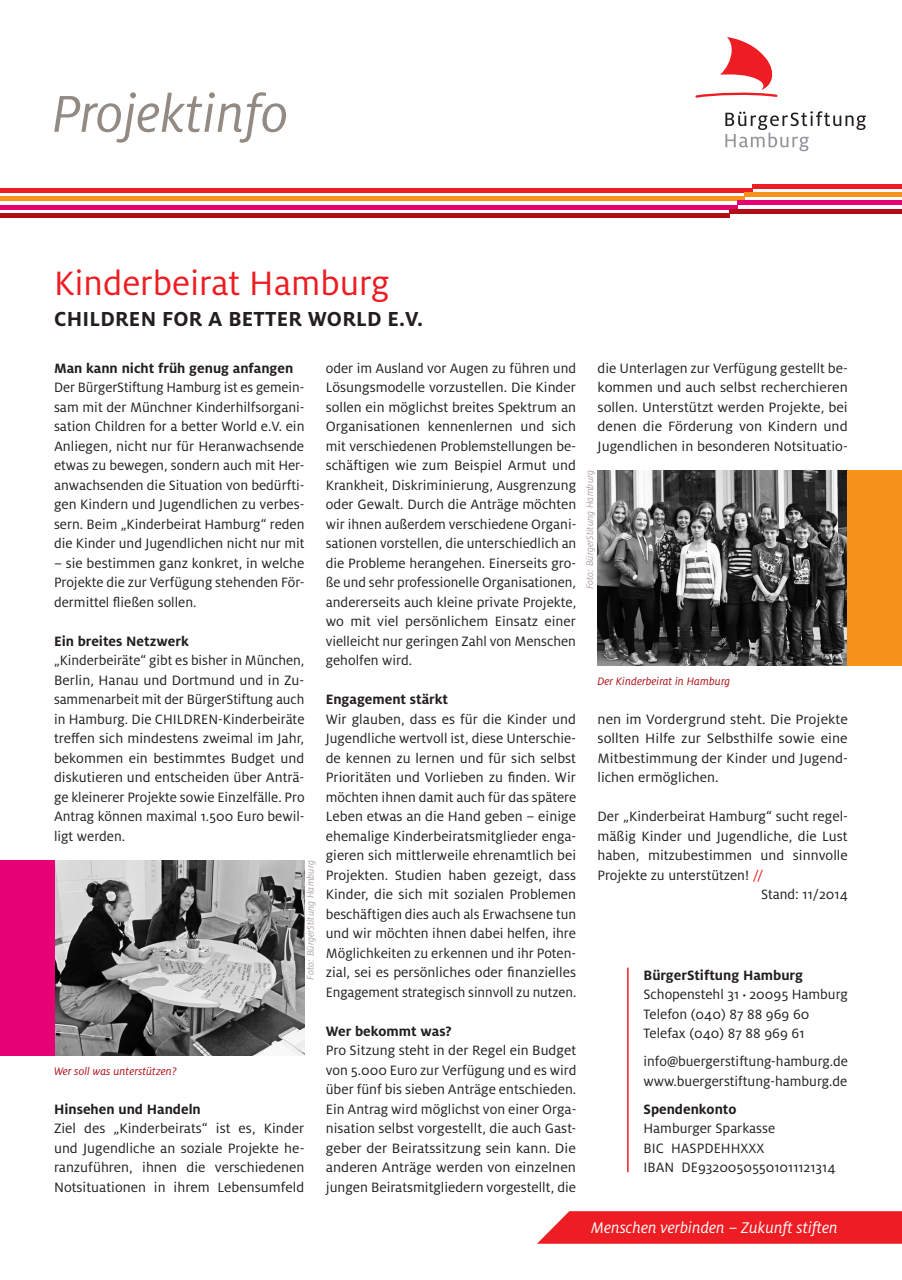
<style>
.page{position:relative;width:902px;height:1280px;background:#fff}
.page>*{position:absolute;margin:0;border:0;box-sizing:border-box;transform-origin:0 0}
.t1{font:italic 57.45px "Milo OT";color:#938a84}
.t2{font:37.5px "Milo OT";color:#ee1d23}
.t3{font:700 22.5px "Milo OT";letter-spacing:.01em;color:#231f20}
.t4{font:italic 17.1px "Milo OT";color:#fff}
.t5{font:15px/19.5px "Milo OT";color:#231f20;text-align:justify}
.t6{font:15px/19.5px "Milo OT";color:#231f20;text-align:justify;scale:1.04 1}
.t7{font:700 15px "Milo OT";color:#231f20}
.t8{font:italic 12px "Milo OT";letter-spacing:.005em;color:#b00d15}
.t9{font:italic 10.5px "Milo OT";letter-spacing:.005em;color:#ada5a3}
.s1{color:#ee1d23}
.s2{font-weight:700}
.s3{font-size:9px}
</style>
<div class="page">
<hr style="left:0;top:188px;width:752px;height:4px;background:#ee1d23">
<hr style="left:0;top:197px;width:744px;height:4px;background:#f7931d">
<hr style="left:0;top:205px;width:737px;height:4px;background:#e60275">
<div style="left:0;top:213px;width:729px;height:5px;background:#b00d15"></div>
<hr style="left:752px;top:184px;width:149px;height:4px;background:#ee1d23">
<div style="left:744px;top:192px;width:157px;height:5px;background:#f7931d"></div>
<hr style="left:737px;top:201px;width:164px;height:4px;background:#e60275">
<hr style="left:729px;top:209px;width:172px;height:4px;background:#b00d15">
<svg style="left:725px;top:111px;width:140px;height:40px"></svg>
<svg style="left:695px;top:37px;width:82px;height:61px"></svg>
<hr style="left:627px;top:967px;width:1px;height:205px;background:#ee1d23">
<img style="left:54px;top:860px;width:250px;height:195px">
<div style="left:0;top:860px;width:54px;height:195px;background:#e60275"></div>
<img style="left:597px;top:470px;width:250px;height:195px">
<div style="left:847px;top:470px;width:54px;height:195px;background:#f7931d"></div>
<svg style="left:537px;top:1211px;width:364px;height:33px;background:#ef2f34"></svg>
<div style="left:591px;top:1219px;width:247px;height:14px;background:#ee1d23"></div>
<h1 class="t1" style="left:52px;top:80px;width:238px">Projektinfo</h1>
<h2 class="t2" style="left:54px;top:261px;width:337px">Kinderbeirat Hamburg</h2>
<h3 class="t3" style="left:54px;top:306px;width:370px">Ch ildren for a better World e.V.</h3>
<p class="t7" style="left:54px;top:359px;width:241px">Man kann nicht früh genug anfangen</p>
<p class="t5" style="left:54px;top:377px;width:252px">Der BürgerStiftung Hamburg ist es gemein&shy;sam mit der Münchner Kinderhilfsorgani&shy;sation Children for a better World e.V. ein Anliegen, nicht nur für Heranwachsende etwas zu bewegen, sondern auch mit Her&shy;anwachsenden die Situation von bedürfti&shy;gen Kindern und Jugendlichen zu verbes&shy;sern. Beim „Kinderbeirat Hamburg“ reden die Kinder und Jugendlichen nicht nur mit</p>
<p class="t5" style="left:54px;top:553px;width:252px">– sie bestimmen ganz konkret, in welche Projekte die zur Verfügung stehenden För&shy;dermittel fließen sollen.</p>
<p class="t7" style="left:54px;top:632px;width:136px">Ein breites Netzwerk</p>
<p class="t5" style="left:54px;top:650px;width:252px">„Kinderbeiräte“ gibt es bisher in München, Berlin, Hanau und Dortmund und in Zu&shy;sammenarbeit mit der BürgerStiftung auch in Hamburg. Die CHILDREN-Kinderbeiräte treffen sich mindestens zweimal im Jahr, bekommen ein bestimmtes Budget und diskutieren und entscheiden über Anträ&shy;ge kleinerer Projekte sowie Einzelfälle. Pro Antrag können maximal 1.500 Euro bewil&shy;ligt werden.</p>
<p class="t8" style="left:54px;top:1064px;width:124px">Wer soll was unterstützen?</p>
<p class="t9" style="left:304px;top:979px;width:121px;rotate:-90deg">Foto: BürgerStitung Hamburg</p>
<p class="t7" style="left:54px;top:1100px;width:148px">Hinsehen und Handeln</p>
<p class="t5" style="left:54px;top:1118px;width:252px">Ziel des „Kinderbeirats“ ist es, Kinder und Jugendliche an soziale Projekte he&shy;ranzuführen, ihnen die verschiedenen Notsituationen in ihrem Lebensumfeld</p>
<p class="t5" style="left:326px;top:358px;width:252px">oder im Ausland vor Augen zu führen und Lösungsmodelle vorzustellen. Die Kinder sollen ein möglichst breites Spektrum an Organisationen kennenlernen und sich mit verschiedenen Problemstellungen be&shy;schäftigen wie zum Beispiel Armut und Krankheit, Diskriminierung, Ausgrenzung oder Gewalt. Durch die Anträge möchten wir ihnen außerdem verschiedene Organi&shy;sationen vorstellen, die unterschiedlich an die Probleme herangehen. Einerseits gro&shy;ße und sehr professionelle Organisationen, andererseits auch kleine private Projekte, wo mit viel persönlichem Einsatz einer vielleicht nur geringen Zahl von Menschen geholfen wird.</p>
<p class="t7" style="left:326px;top:691px;width:124px">Engagement stärkt</p>
<p class="t5" style="left:326px;top:709px;width:252px">Wir glauben, dass es für die Kinder und Jugendliche wertvoll ist, diese Unterschie&shy;de kennen zu lernen und für sich selbst Prioritäten und Vorlieben zu finden. Wir möchten ihnen damit auch für das spätere Leben etwas an die Hand geben – einige ehemalige Kinderbeiratsmitglieder enga&shy;gieren sich mittlerweile ehrenamtlich bei Projekten. Studien haben gezeigt, dass Kinder, die sich mit sozialen Problemen beschäftigen dies auch als Erwachsene tun und wir möchten ihnen dabei helfen, ihre Möglichkeiten zu erkennen und ihr Poten&shy;zial, sei es persönliches oder finanzielles Engagement strategisch sinnvoll zu nutzen.</p>
<p class="t7" style="left:326px;top:1022px;width:127px">Wer bekommt was?</p>
<p class="t5" style="left:326px;top:1040px;width:252px">Pro Sitzung steht in der Regel ein Budget von 5.000 Euro zur Verfügung und es wird über fünf bis sieben Anträge entschieden.<br>Ein Antrag wird möglichst von einer Orga&shy;nisation selbst vorgestellt, die auch Gast&shy;geber der Beiratssitzung sein kann. Die anderen Anträge werden von einzelnen jungen Beiratsmitgliedern vorgestellt, die</p>
<p class="t5" style="left:597px;top:358px;width:252px">die Unterlagen zur Verfügung gestellt be&shy;kommen und auch selbst recherchieren sollen. Unterstützt werden Projekte, bei denen die Förderung von Kindern und Jugendlichen in besonderen Notsituatio-</p>
<p class="t9" style="left:583px;top:589px;width:121px;rotate:-90deg">Foto: BürgerStitung Hamburg</p>
<p class="t8" style="left:597px;top:674px;width:134px">Der Kinderbeirat in Hamburg</p>
<p class="t6" style="left:597px;top:709px;width:242px">nen im Vordergrund steht. Die Projekte sollten Hilfe zur Selbsthilfe sowie eine Mitbestimmung der Kinder und Jugend&shy;lichen ermöglichen.</p>
<p class="t5" style="left:597px;top:806px;width:252px">Der „Kinderbeirat Hamburg“ sucht regel-</p>
<p class="t5" style="left:597px;top:826px;width:252px">mäßig Kinder und Jugendliche, die Lust</p>
<p class="t5" style="left:597px;top:845px;width:252px">haben, mitzubestimmen und sinnvolle</p>
<p class="t5" style="left:597px;top:865px;width:167px">Projekte zu unterstützen! <span class="s1">//</span></p>
<p class="t5" style="left:761px;top:884px;width:88px">Stand: 11/2014</p>
<p class="t5" style="left:643px;top:965px;width:206px;text-align:left"><span class="s2">BürgerStiftung Hamburg<br></span>Schopenstehl 31 <span class="s3">•</span> 20095 Hamburg<br>Telefon (040) 87 88 969 60<br>Telefax (040) 87 88 969 61</p>
<p class="t5" style="left:643px;top:1051px;width:206px">info@buergerstiftung-hamburg.de www.buergerstiftung-hamburg.de</p>
<p class="t7" style="left:643px;top:1100px;width:94px">Spendenkonto</p>
<p class="t5" style="left:643px;top:1118px;width:194px;text-align:left">Hamburger Sparkasse<br>BIC HASPDEHHXXX<br>IBAN DE93200505501011121314</p>
<p class="t4" style="left:591px;top:1217px;width:248px">Menschen verbinden – Zukunft stiften</p>
</div>
